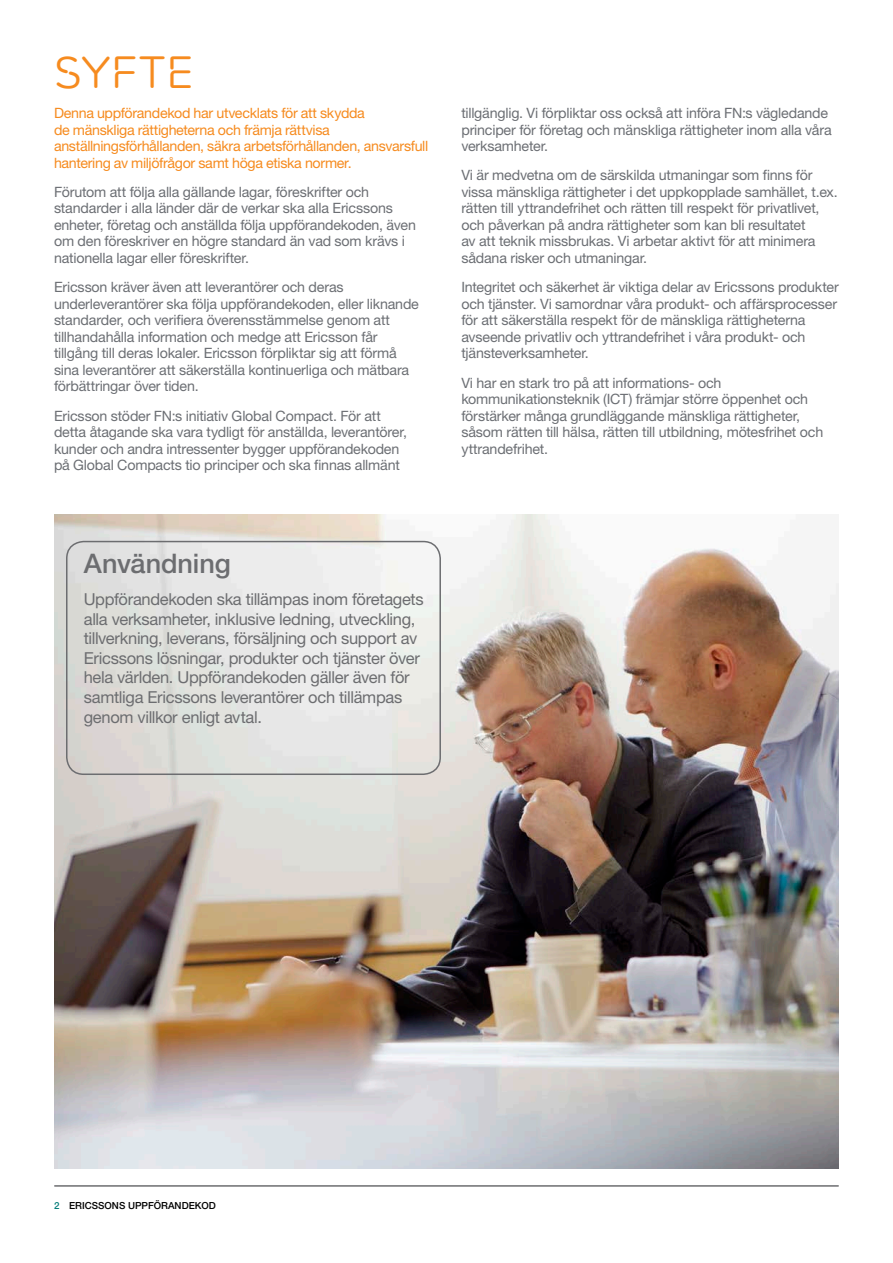
<style>
.page{position:relative;width:893px;height:1263px;background:#fff}
.page>*{position:absolute;margin:0;border:0;box-sizing:border-box;transform-origin:0 0}
.t1{font:45px "Ericsson Capital TT";color:#f68b1f}
.t2{font:500 27px "Ericsson Sans";letter-spacing:-.005em;color:#6c6d70}
.t3{font:16.5px/19.5px "Ericsson Sans";letter-spacing:-.02em;color:#6c6d70}
.t4{font:14.25px/16.5px "Ericsson Sans";letter-spacing:-.015em;color:#6c6f74}
.t5{font:14.25px/16.5px "Ericsson Sans";letter-spacing:-.025em;color:#f68b1f}
.t6{font:500 9.75px "Ericsson Sans";color:#000}
.s1{color:#067d79}
</style>
<div class="page">
<hr style="left:55px;top:1185px;width:783px;height:2px;background:#6c6d70">
<img style="left:54px;top:514px;width:785px;height:654px">
<div style="left:66px;top:541px;width:375px;height:234px;border:2px solid #6c6d70;border-radius:17px"></div>
<p class="t1" style="left:54px;top:46px;width:142px">Syfte</p>
<p class="t5" style="left:54px;top:105px;width:376px">Denna uppförandekod har utvecklats för att skydda<br>de mänskliga rättigheterna och främja rättvisa anställningsförhållanden, säkra arbetsförhållanden, ansvarsfull hantering av miljöfrågor samt höga etiska normer.</p>
<p class="t4" style="left:54px;top:184px;width:363px">Förutom att följa alla gällande lagar, föreskrifter och standarder i alla länder där de verkar ska alla Ericssons enheter, företag och anställda följa uppförandekoden, även om den föreskriver en högre standard än vad som krävs i nationella lagar eller föreskrifter.</p>
<p class="t4" style="left:54px;top:279px;width:366px">Ericsson kräver även att leverantörer och deras underleverantörer ska följa uppförandekoden, eller liknande standarder, och verifiera överensstämmelse genom att tillhandahålla information och medge att Ericsson får tillgång till deras lokaler. Ericsson förpliktar sig att förmå sina leverantörer att säkerställa kontinuerliga och mätbara förbättringar över tiden.</p>
<p class="t4" style="left:54px;top:407px;width:355px">Ericsson stöder FN:s initiativ Global Compact. För att detta åtagande ska vara tydligt för anställda, leverantörer, kunder och andra intressenter bygger uppförandekoden på Global Compacts tio principer och ska finnas allmänt</p>
<p class="t2" style="left:84px;top:548px;width:148px">Användning</p>
<p class="t3" style="left:84px;top:590px;width:341px">Uppförandekoden ska tillämpas inom företagets alla verksamheter, inklusive ledning, utveckling, tillverkning, leverans, försäljning och support av Ericssons lösningar, produkter och tjänster över hela världen. Uppförandekoden gäller även för samtliga Ericssons leverantörer och tillämpas genom villkor enligt avtal.</p>
<p class="t4" style="left:461px;top:105px;width:372px">tillgänglig. Vi förpliktar oss också att införa FN:s vägledande principer för företag och mänskliga rättigheter inom alla våra verksamheter.</p>
<p class="t4" style="left:461px;top:167px;width:378px">Vi är medvetna om de särskilda utmaningar som finns för vissa mänskliga rättigheter i det uppkopplade samhället, t.ex. rätten till yttrandefrihet och rätten till respekt för privatlivet, och påverkan på andra rättigheter som kan bli resultatet<br>av att teknik missbrukas. Vi arbetar aktivt för att minimera sådana risker och utmaningar.</p>
<p class="t4" style="left:461px;top:279px;width:379px">Integritet och säkerhet är viktiga delar av Ericssons produkter och tjänster. Vi samordnar våra produkt- och affärsprocesser för att säkerställa respekt för de mänskliga rättigheterna avseende privatliv och yttrandefrihet i våra produkt- och tjänsteverksamheter.</p>
<p class="t4" style="left:461px;top:374px;width:363px">Vi har en stark tro på att informations- och kommunikationsteknik (ICT) främjar större öppenhet och förstärker många grundläggande mänskliga rättigheter, såsom rätten till hälsa, rätten till utbildning, mötesfrihet och yttrandefrihet.</p>
<p class="t6" style="left:54px;top:1200px;width:163px"><span class="s1">2</span> ERICSSONS UPPFÖRANDEKOD</p>
</div>
